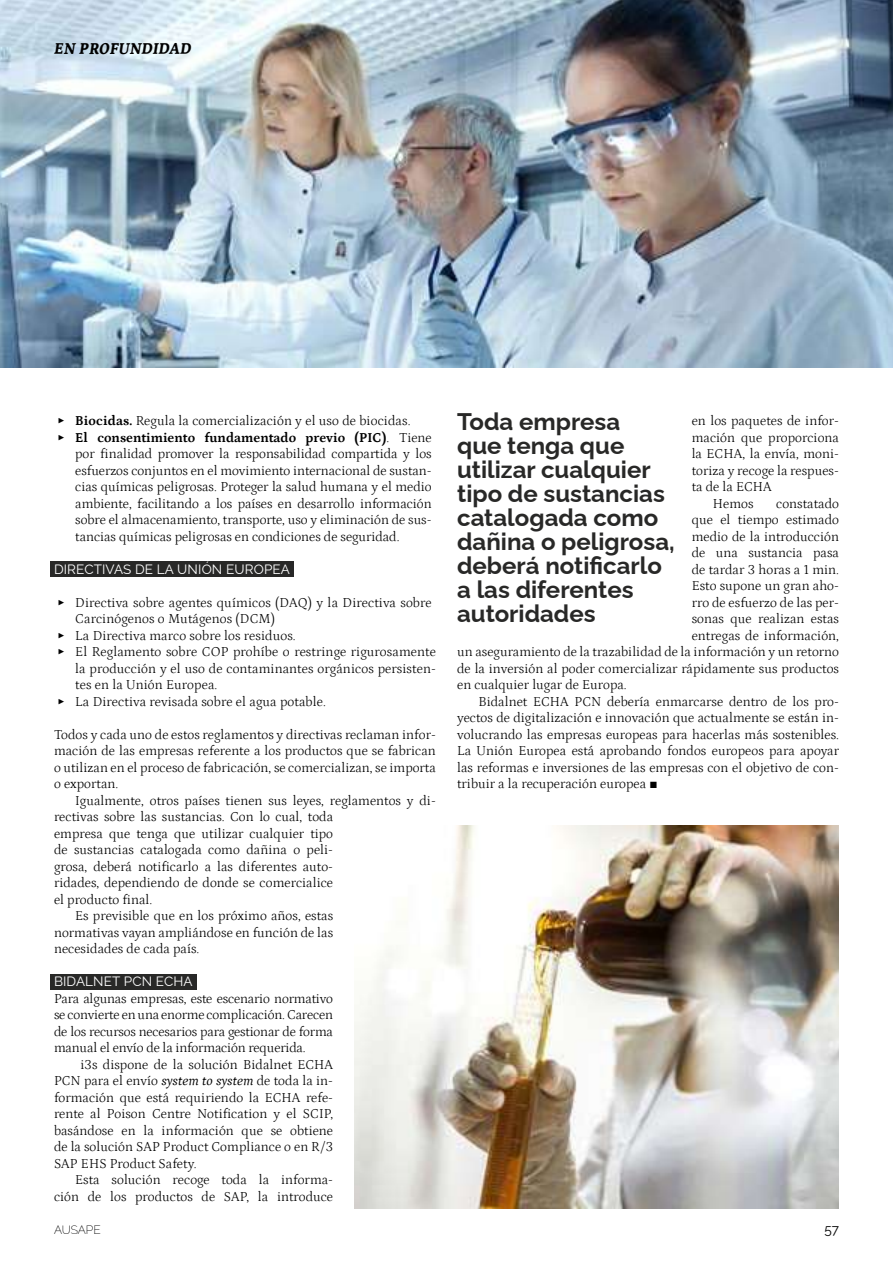
<style>
.page{position:relative;width:893px;height:1263px;background:#fff}
.page>*{position:absolute;margin:0;border:0;box-sizing:border-box;transform-origin:0 0}
.t1{font:700 24px/24px "Raleway";color:#282827}
.t2{font:italic 800 16.5px "Petrona";color:#000}
.t3{font:13.5px/16.5px "Petrona";letter-spacing:.005em;color:#000;text-align:justify}
.t4{font:700 13.5px "Petrona";color:#000}
.t5{font:13.5px "Raleway";letter-spacing:.01em;color:#fff}
.t6{font:13.5px "Raleway";color:#000}
.t7{font:100 12px "Raleway";color:#000}
.s1{font-weight:700}
.s2{font-weight:400}
.s3{font-style:italic}
.s4{font-family:"Arial";font-weight:700}
</style>
<div class="page">
<div style="left:50px;top:561px;width:244px;height:16px;background:#282827"></div>
<div style="left:50px;top:974px;width:146px;height:15px;background:#282827"></div>
<img style="left:0;top:0;width:893px;height:368px">
<img style="left:354px;top:826px;width:485px;height:382px">
<p class="t2" style="left:54px;top:36px;width:139px">EN PROFUNDIDAD</p>
<p class="t3" style="left:58px;top:412px;width:354px">▶ <span class="s1">Biocidas.</span> Regula la comercialización y el uso de biocidas.</p>
<p class="t4" style="left:58px;top:427px;width:375px"><span class="s2">▶</span> El consentimiento fundamentado previo (PIC)<span class="s2">. Tiene</span></p>
<p class="t3" style="left:75px;top:445px;width:358px">por finalidad promover la responsabilidad compartida y los</p>
<p class="t3" style="left:75px;top:461px;width:358px">esfuerzos conjuntos en el movimiento internacional de sustan-</p>
<p class="t3" style="left:75px;top:478px;width:358px">cias químicas peligrosas. Proteger la salud humana y el medio</p>
<p class="t3" style="left:75px;top:494px;width:358px">ambiente, facilitando a los países en desarrollo información</p>
<p class="t3" style="left:75px;top:511px;width:358px">sobre el almacenamiento, transporte, uso y eliminación de sus-</p>
<p class="t3" style="left:75px;top:527px;width:326px">tancias químicas peligrosas en condiciones de seguridad.</p>
<p class="t5" style="left:54px;top:558px;width:237px">DIRECTIVAS DE LA UNIÓN EUROPEA</p>
<p class="t3" style="left:58px;top:593px;width:375px">▶ Directiva sobre agentes químicos (DAQ) y la Directiva sobre</p>
<p class="t3" style="left:75px;top:610px;width:201px">Carcinógenos o Mutágenos (DCM)</p>
<p class="t3" style="left:58px;top:626px;width:239px">▶ La Directiva marco sobre los residuos.</p>
<p class="t3" style="left:58px;top:643px;width:379px">▶ El Reglamento sobre COP prohíbe o restringe rigurosamente</p>
<p class="t3" style="left:75px;top:659px;width:362px">la producción y el uso de contaminantes orgánicos persisten-</p>
<p class="t3" style="left:75px;top:676px;width:144px">tes en la Unión Europea.</p>
<p class="t3" style="left:58px;top:692px;width:269px">▶ La Directiva revisada sobre el agua potable.</p>
<p class="t3" style="left:54px;top:725px;width:383px">Todos y cada uno de estos reglamentos y directivas reclaman infor&shy;mación de las empresas referente a los productos que se fabrican o utilizan en el proceso de fabricación, se comercializan, se importa o exportan.</p>
<p class="t3" style="left:75px;top:791px;width:362px">Igualmente, otros países tienen sus leyes, reglamentos y di-</p>
<p class="t3" style="left:54px;top:807px;width:281px">rectivas sobre las sustancias. Con lo cual, toda</p>
<p class="t3" style="left:54px;top:824px;width:281px">empresa que tenga que utilizar cualquier tipo</p>
<p class="t3" style="left:54px;top:840px;width:281px">de sustancias catalogada como dañina o peli-</p>
<p class="t3" style="left:54px;top:857px;width:281px">grosa, deberá notificarlo a las diferentes auto-</p>
<p class="t3" style="left:54px;top:873px;width:281px">ridades, dependiendo de donde se comercialice</p>
<p class="t3" style="left:54px;top:890px;width:100px">el producto final.</p>
<p class="t3" style="left:75px;top:906px;width:259px">Es previsible que en los próximo años, estas</p>
<p class="t3" style="left:54px;top:923px;width:281px">normativas vayan ampliándose en función de las</p>
<p class="t3" style="left:54px;top:939px;width:147px">necesidades de cada país.</p>
<p class="t5" style="left:54px;top:971px;width:140px">BIDALNET PCN ECHA</p>
<p class="t3" style="left:54px;top:989px;width:281px">Para algunas empresas, este escenario normativo se convierte en una enorme complicación. Carecen de los recursos necesarios para gestionar de forma manual el envío de la información requerida.</p>
<p class="t3" style="left:54px;top:1055px;width:281px;text-indent:27px">i3s dispone de la solución Bidalnet ECHA PCN para el envío <span class="s3">system to system</span> de toda la in&shy;formación que está requiriendo la ECHA refe&shy;rente al Poison Centre Notification y el SCIP, basándose en la información que se obtiene de la solución SAP Product Compliance o en R/3<br>SAP EHS Product Safety.</p>
<p class="t3" style="left:54px;top:1170px;width:281px;text-align:right">Esta solución recoge toda la informa&shy;ción de los productos de SAP, la introduce</p>
<p class="t7" style="left:54px;top:1220px;width:48px">AUSAPE</p>
<h1 class="t1" style="left:457px;top:406px;width:219px">Toda empresa<br>que tenga que utilizar cualquier tipo de sustancias catalogada como dañina o peligrosa, deberá notificarlo a las diferentes autoridades</h1>
<p class="t3" style="left:692px;top:412px;width:149px">en los paquetes de infor-</p>
<p class="t3" style="left:692px;top:428px;width:149px">mación que proporciona</p>
<p class="t3" style="left:692px;top:445px;width:149px">la ECHA, la envía, moni-</p>
<p class="t3" style="left:692px;top:461px;width:149px">toriza y recoge la respues-</p>
<p class="t3" style="left:692px;top:478px;width:82px">ta de la ECHA</p>
<p class="t3" style="left:713px;top:494px;width:42px">Hemos</p>
<p class="t3" style="left:776px;top:494px;width:64px">constatado</p>
<p class="t3" style="left:692px;top:511px;width:149px">que el tiempo estimado</p>
<p class="t3" style="left:692px;top:527px;width:149px">medio de la introducción</p>
<p class="t3" style="left:692px;top:544px;width:149px">de una sustancia pasa</p>
<p class="t3" style="left:692px;top:560px;width:149px">de tardar 3 horas a 1 min.</p>
<p class="t3" style="left:692px;top:577px;width:149px">Esto supone un gran aho-</p>
<p class="t3" style="left:692px;top:593px;width:149px">rro de esfuerzo de las per-</p>
<p class="t3" style="left:692px;top:610px;width:149px">sonas que realizan estas</p>
<p class="t3" style="left:692px;top:626px;width:149px">entregas de información,</p>
<p class="t3" style="left:457px;top:643px;width:383px">un aseguramiento de la trazabilidad de la información y un retorno</p>
<p class="t3" style="left:457px;top:659px;width:383px">de la inversión al poder comercializar rápidamente sus productos</p>
<p class="t3" style="left:457px;top:676px;width:171px">en cualquier lugar de Europa.</p>
<p class="t3" style="left:478px;top:692px;width:362px">Bidalnet ECHA PCN debería enmarcarse dentro de los pro-</p>
<p class="t3" style="left:457px;top:709px;width:383px">yectos de digitalización e innovación que actualmente se están in-</p>
<p class="t3" style="left:457px;top:725px;width:383px">volucrando las empresas europeas para hacerlas más sostenibles.</p>
<p class="t3" style="left:457px;top:741px;width:383px">La Unión Europea está aprobando fondos europeos para apoyar</p>
<p class="t3" style="left:457px;top:758px;width:383px">las reformas e inversiones de las empresas con el objetivo de con-</p>
<p class="t3" style="left:457px;top:774px;width:202px">tribuir a la recuperación europea <span class="s4">■</span></p>
<p class="t6" style="left:824px;top:1218px;width:16px">57</p>
</div>
